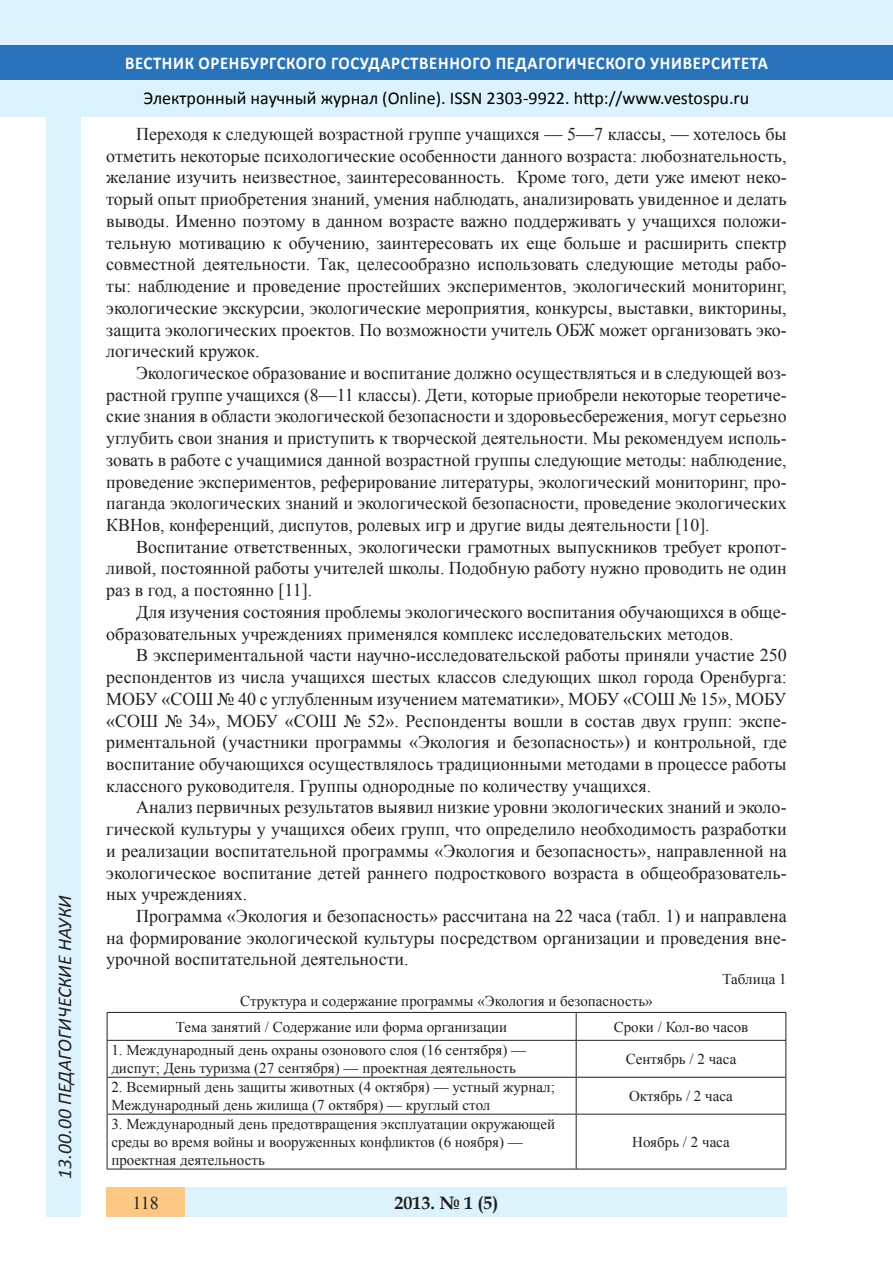
<style>
.page{position:relative;width:893px;height:1263px;background:#fff}
.page>*{position:absolute;margin:0;border:0;box-sizing:border-box;transform-origin:0 0}
.t1{font:italic 19.5px "Calibri";color:#231f20}
.Стиль2{font:18px/21.8px "Times New Roman";color:#231f20;text-align:justify}
.t2{font:18px "Calibri";color:#000}
.t3{font:700 18px "Calibri";letter-spacing:.04em;color:#fff;scale:.93 1}
.t4{font:700 18px "Book Antiqua";color:#231f20}
.таблица{font:15px/18px "Times New Roman";color:#231f20}
</style>
<div class="page">
<div style="left:0;top:0;width:893px;height:116px;background:#dcf2fc"></div>
<div style="left:0;top:45px;width:893px;height:34px;background:#2873ba"></div>
<div style="left:106px;top:1188px;width:681px;height:29px;background:#dcf2fc"></div>
<div style="left:106px;top:1188px;width:79px;height:29px;background:#fdc784"></div>
<div style="left:47px;top:116px;width:34px;height:1101px;background:#dcf2fc"></div>
<hr style="left:107px;top:1040px;width:469px;height:1px;background:#231f20">
<hr style="left:576px;top:1040px;width:210px;height:1px;background:#231f20">
<hr style="left:107px;top:1077px;width:469px;height:1px;background:#231f20">
<hr style="left:576px;top:1077px;width:210px;height:1px;background:#231f20">
<hr style="left:107px;top:1114px;width:469px;height:1px;background:#231f20">
<hr style="left:576px;top:1114px;width:210px;height:1px;background:#231f20">
<hr style="left:107px;top:1169px;width:469px;height:1px;background:#231f20">
<hr style="left:576px;top:1169px;width:210px;height:1px;background:#231f20">
<svg style="left:576px;top:1013px;width:1px;height:27px"></svg>
<hr style="left:576px;top:1041px;width:1px;height:36px;background:#231f20">
<hr style="left:576px;top:1077px;width:1px;height:37px;background:#231f20">
<hr style="left:576px;top:1114px;width:1px;height:55px;background:#231f20">
<hr style="left:107px;top:1012px;width:469px;height:1px;background:#231f20">
<svg style="left:107px;top:1013px;width:1px;height:27px"></svg>
<hr style="left:576px;top:1012px;width:210px;height:1px;background:#231f20">
<svg style="left:785px;top:1013px;width:1px;height:27px"></svg>
<hr style="left:107px;top:1041px;width:1px;height:36px;background:#231f20">
<hr style="left:785px;top:1041px;width:1px;height:36px;background:#231f20">
<hr style="left:107px;top:1077px;width:1px;height:37px;background:#231f20">
<hr style="left:785px;top:1077px;width:1px;height:37px;background:#231f20">
<hr style="left:107px;top:1114px;width:1px;height:55px;background:#231f20">
<hr style="left:785px;top:1114px;width:1px;height:55px;background:#231f20">
<p class="t1" style="left:51px;top:1179px;width:285px;rotate:-90deg">13.00.00 ПЕДАГОГИЧЕСКИЕ НАУКИ</p>
<p class="t3" style="left:125px;top:51px;width:693px">ВЕСТНИК ОРЕНБУРГСКОГО ГОСУДАРСТВЕННОГО ПЕДАГОГИЧЕСКОГО УНИВЕРСИТЕТА</p>
<p class="t2" style="left:144px;top:86px;width:607px">Электронный научный журнал (Online). ISSN 2303-9922. http://www.vestospu.ru</p>
<p class="Стиль2" style="left:106px;top:123px;width:682px;text-indent:30px">Переходя к следующей возрастной группе учащихся — 5—7 классы, — хотелось бы отметить некоторые психологические особенности данного возраста: любознательность, желание изучить неизвестное, заинтересованность. Кроме того, дети уже имеют неко&shy;торый опыт приобретения знаний, умения наблюдать, анализировать увиденное и делать выводы. Именно поэтому в данном возрасте важно поддерживать у учащихся положи&shy;тельную мотивацию к обучению, заинтересовать их еще больше и расширить спектр совместной деятельности. Так, целесообразно использовать следующие методы рабо&shy;ты: наблюдение и проведение простейших экспериментов, экологический мониторинг, экологические экскурсии, экологические мероприятия, конкурсы, выставки, викторины, защита экологических проектов. По возможности учитель ОБЖ может организовать эко&shy;логический кружок.</p>
<p class="Стиль2" style="left:106px;top:362px;width:682px;text-indent:30px">Экологическое образование и воспитание должно осуществляться и в следующей воз&shy;растной группе учащихся (8—11 классы). Дети, которые приобрели некоторые теоретиче&shy;ские знания в области экологической безопасности и здоровьесбережения, могут серьезно углубить свои знания и приступить к творческой деятельности. Мы рекомендуем исполь&shy;зовать в работе с учащимися данной возрастной группы следующие методы: наблюдение, проведение экспериментов, реферирование литературы, экологический мониторинг, про&shy;паганда экологических знаний и экологической безопасности, проведение экологических КВНов, конференций, диспутов, ролевых игр и другие виды деятельности [10].</p>
<p class="Стиль2" style="left:106px;top:535px;width:682px;text-indent:30px">Воспитание ответственных, экологически грамотных выпускников требует кропот&shy;ливой, постоянной работы учителей школы. Подобную работу нужно проводить не один раз в год, а постоянно [11].</p>
<p class="Стиль2" style="left:106px;top:601px;width:682px;text-indent:30px">Для изучения состояния проблемы экологического воспитания обучающихся в обще&shy;образовательных учреждениях применялся комплекс исследовательских методов.</p>
<p class="Стиль2" style="left:106px;top:644px;width:682px;text-indent:30px">В экспериментальной части научно-исследовательской работы приняли участие 250 респондентов из числа учащихся шестых классов следующих школ города Оренбурга:<br>МОБУ «СОШ № 40 с углубленным изучением математики», МОБУ «СОШ № 15», МОБУ «СОШ № 34», МОБУ «СОШ № 52». Респонденты вошли в состав двух групп: экспе&shy;риментальной (участники программы «Экология и безопасность») и контрольной, где воспитание обучающихся осуществлялось традиционными методами в процессе работы классного руководителя. Группы однородные по количеству учащихся.</p>
<p class="Стиль2" style="left:106px;top:796px;width:682px;text-indent:30px">Анализ первичных результатов выявил низкие уровни экологических знаний и эколо&shy;гической культуры у учащихся обеих групп, что определило необходимость разработки и реализации воспитательной программы «Экология и безопасность», направленной на экологическое воспитание детей раннего подросткового возраста в общеобразователь&shy;ных учреждениях.</p>
<p class="Стиль2" style="left:106px;top:905px;width:682px;text-indent:30px">Программа «Экология и безопасность» рассчитана на 22 часа (табл. 1) и направлена на формирование экологической культуры посредством организации и проведения вне&shy;урочной воспитательной деятельности.</p>
<p class="таблица" style="left:722px;top:969px;width:66px">Таблица 1</p>
<p class="таблица" style="left:240px;top:992px;width:414px">Структура и содержание программы «Экология и безопасность»</p>
<p class="таблица" style="left:176px;top:1017px;width:333px">Тема занятий / Содержание или форма организации</p>
<p class="таблица" style="left:614px;top:1017px;width:136px">Сроки / Кол-во часов</p>
<p class="таблица" style="left:111px;top:1041px;width:416px">1. Международный день охраны озонового слоя (16 сентября) —</p>
<p class="таблица" style="left:111px;top:1059px;width:406px">диспут; День туризма (27 сентября) — проектная деятельность</p>
<p class="таблица" style="left:626px;top:1050px;width:112px">Сентябрь / 2 часа</p>
<p class="таблица" style="left:111px;top:1078px;width:445px">2. Всемирный день защиты животных (4 октября) — устный журнал;<br>Международный день жилища (7 октября) — круглый стол</p>
<p class="таблица" style="left:629px;top:1087px;width:105px">Октябрь / 2 часа</p>
<p class="таблица" style="left:111px;top:1114px;width:445px">3. Международный день предотвращения эксплуатации окружающей среды во время войны и вооруженных конфликтов (6 ноября) —</p>
<p class="таблица" style="left:111px;top:1150px;width:155px">проектная деятельность</p>
<p class="таблица" style="left:632px;top:1132px;width:99px">Ноябрь / 2 часа</p>
<p class="Стиль2" style="left:133px;top:1191px;width:28px">118</p>
<p class="t4" style="left:394px;top:1190px;width:106px">2013. № 1 (5)</p>
</div>
